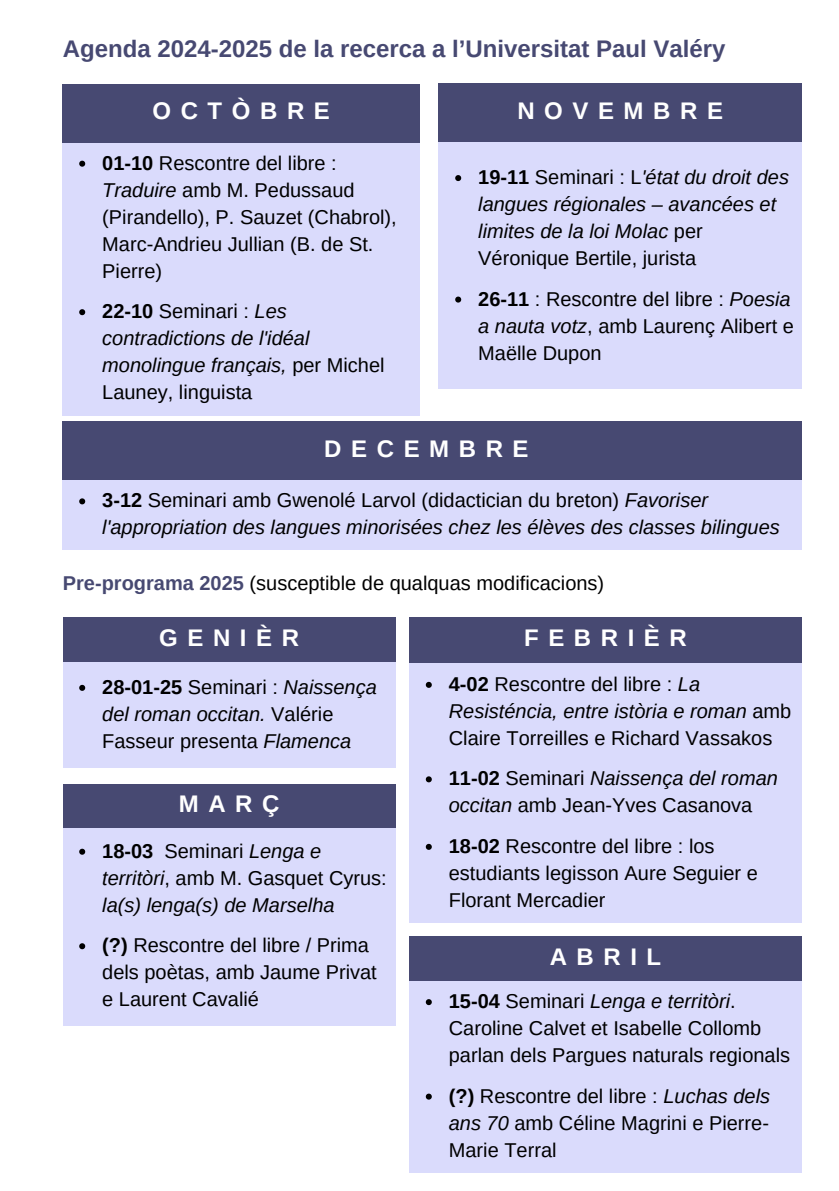
<style>
.page{position:relative;width:839px;height:1191px;background:#fff}
.page>*{position:absolute;margin:0;border:0;box-sizing:border-box;transform-origin:0 0}
.t1{font:700 24px "Arimo";color:#474972}
.t2{font:700 24px "Arimo";letter-spacing:.4em;color:#fff}
.t3{font:20px/27px "Arimo";color:#000}
.t4{font:italic 20px/27px "Arimo";color:#000}
.s1{font-weight:700}
.s2{font-style:italic}
.s3{font-weight:700;font-style:normal}
.s4{font-style:normal}
.s5{font-weight:700;color:#474972}
</style>
<div class="page">
<div style="left:63px;top:84px;width:356px;height:59px;background:#474972"></div>
<div style="left:63px;top:143px;width:357px;height:273px;background:#dadbfc"></div>
<svg style="left:79px;top:161px;width:6px;height:6px"></svg>
<svg style="left:79px;top:309px;width:6px;height:6px"></svg>
<div style="left:438px;top:83px;width:363px;height:59px;background:#474972"></div>
<div style="left:438px;top:142px;width:363px;height:247px;background:#dadbfc"></div>
<svg style="left:455px;top:175px;width:6px;height:6px"></svg>
<svg style="left:455px;top:297px;width:6px;height:6px"></svg>
<div style="left:63px;top:422px;width:738px;height:58px;background:#474972"></div>
<div style="left:63px;top:480px;width:738px;height:70px;background:#dadbfc"></div>
<svg style="left:79px;top:498px;width:6px;height:6px"></svg>
<div style="left:409px;top:662px;width:392px;height:260px;background:#dadbfc"></div>
<svg style="left:426px;top:682px;width:6px;height:6px"></svg>
<svg style="left:426px;top:776px;width:6px;height:6px"></svg>
<svg style="left:426px;top:844px;width:6px;height:6px"></svg>
<div style="left:409px;top:617px;width:392px;height:45px;background:#474972"></div>
<div style="left:63px;top:617px;width:332px;height:45px;background:#474972"></div>
<div style="left:63px;top:662px;width:332px;height:106px;background:#dadbfc"></div>
<svg style="left:79px;top:685px;width:6px;height:6px"></svg>
<div style="left:63px;top:784px;width:332px;height:44px;background:#474972"></div>
<div style="left:63px;top:828px;width:332px;height:197px;background:#dadbfc"></div>
<svg style="left:79px;top:849px;width:6px;height:6px"></svg>
<svg style="left:79px;top:943px;width:6px;height:6px"></svg>
<div style="left:409px;top:936px;width:392px;height:45px;background:#474972"></div>
<div style="left:409px;top:981px;width:392px;height:192px;background:#dadbfc"></div>
<svg style="left:426px;top:999px;width:6px;height:6px"></svg>
<svg style="left:426px;top:1094px;width:6px;height:6px"></svg>
<p class="t1" style="left:63px;top:35px;width:664px">Agenda 2024-2025 de la recerca a l’Universitat Paul Valéry</p>
<p class="t2" style="left:152px;top:98px;width:179px">OCTÒBRE</p>
<h2 class="t3" style="left:102px;top:149px;width:296px"><span class="s1">01-10</span> Rescontre del libre :<br><span class="s2">Traduire</span> amb M. Pedussaud (Pirandello), P. Sauzet (Chabrol),<br>Marc-Andrieu Jullian (B. de St.<br>Pierre)</h2>
<h1 class="t4" style="left:102px;top:298px;width:284px"><span class="s3">22-10</span> <span class="s4">Seminari :</span> Les contradictions de l'idéal monolingue français, <span class="s4">per Michel<br>Launey, linguista</span></h1>
<p class="t2" style="left:517px;top:97px;width:207px">NOVEMBRE</p>
<h1 class="t4" style="left:478px;top:164px;width:312px"><span class="s3">19-11</span> <span class="s4">Seminari : L</span>'état du droit des langues régionales – avancées et limites de la loi Molac <span class="s4">per<br>Véronique Bertile, jurista</span></h1>
<p class="t3" style="left:478px;top:285px;width:317px"><span class="s1">26-11</span> : Rescontre del libre : <span class="s2">Poesia a nauta votz</span>, amb Laurenç Alibert e<br>Maëlle Dupon</p>
<p class="t2" style="left:324px;top:435px;width:206px">DECEMBRE</p>
<h1 class="t4" style="left:102px;top:487px;width:679px"><span class="s3">3-12</span> <span class="s4">Seminari amb Gwenolé Larvol (didactician du breton)</span> Favoriser l'appropriation des langues minorisées chez les élèves des classes bilingues</h1>
<p class="t3" style="left:63px;top:569px;width:543px"><span class="s5">Pre-programa 2025</span> (susceptible de qualquas modificacions)</p>
<h1 class="t2" style="left:159px;top:624px;width:141px">GENIÈR</h1>
<p class="t4" style="left:102px;top:673px;width:276px"><span class="s3">28-01-25</span> <span class="s4">Seminari :</span> Naissença del roman occitan. <span class="s4">Valérie<br>Fasseur presenta</span> Flamenca</p>
<p class="t2" style="left:179px;top:790px;width:102px">MARÇ</p>
<p class="t4" style="left:102px;top:837px;width:286px"><span class="s3">18-03</span> <span class="s4">Seminari</span> Lenga e territòri<span class="s4">, amb M. Gasquet Cyrus: </span>la(s) lenga(s) de Marselha</p>
<p class="t3" style="left:102px;top:932px;width:276px"><span class="s1">(?)</span> Rescontre del libre / Prima dels poètas, amb Jaume Privat e Laurent Cavalié</p>
<p class="t2" style="left:524px;top:624px;width:164px">FEBRIÈR</p>
<h1 class="t3" style="left:449px;top:670px;width:344px"><span class="s1">4-02</span> Rescontre del libre : <span class="s2">La<br>Resisténcia, entre istòria e roman</span> amb<br>Claire Torreilles e Richard Vassakos</h1>
<p class="t3" style="left:449px;top:765px;width:330px"><span class="s1">11-02</span> Seminari <span class="s2">Naissença del roman occitan</span> amb Jean-Yves Casanova</p>
<h1 class="t3" style="left:449px;top:832px;width:310px"><span class="s1">18-02</span> Rescontre del libre : los estudiants legisson Aure Seguier e<br>Florant Mercadier</h1>
<p class="t2" style="left:549px;top:943px;width:113px">ABRIL</p>
<h1 class="t3" style="left:449px;top:988px;width:343px"><span class="s1">15-04</span> Seminari <span class="s2">Lenga e territòri</span>.<br>Caroline Calvet et Isabelle Collomb parlan dels Pargues naturals regionals</h1>
<p class="t3" style="left:449px;top:1082px;width:323px;text-align:justify"><span class="s1">(?)</span> Rescontre del libre : <span class="s2">Luchas dels ans 70</span> amb Céline Magrini e Pierre-Marie Terral</p>
</div>
